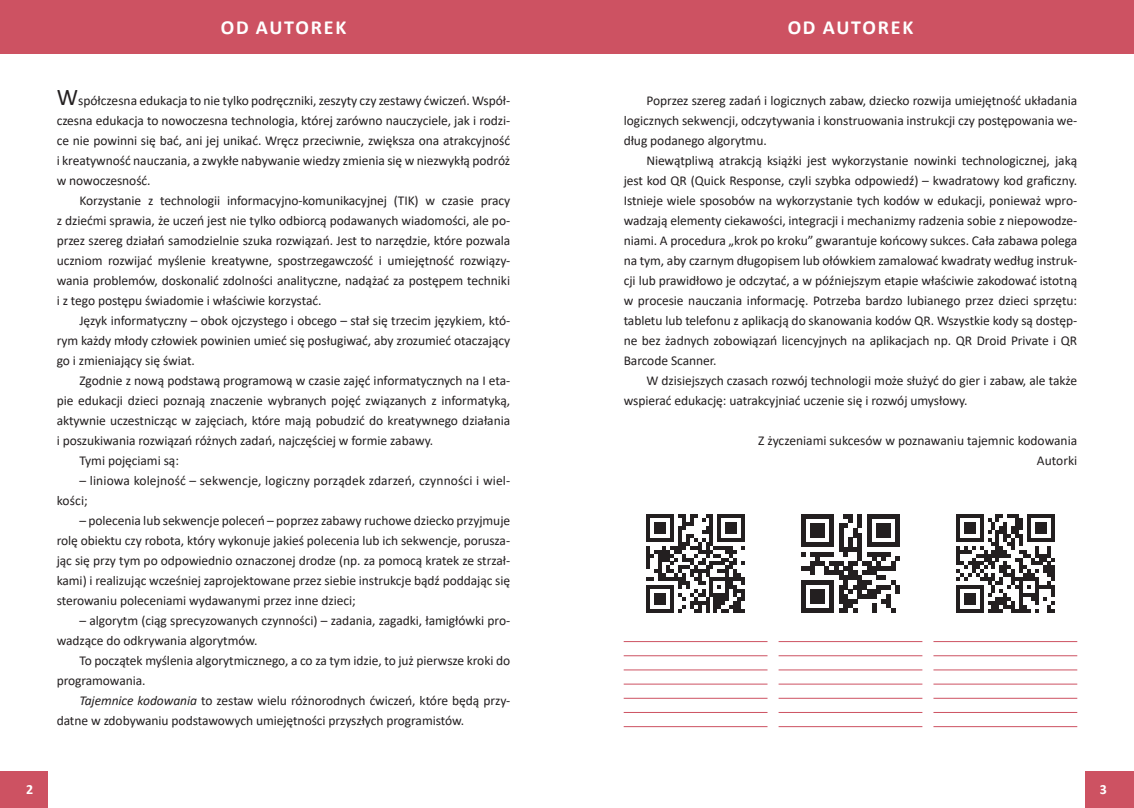
<style>
.page{position:relative;width:1134px;height:808px;background:#fff}
.page>*{position:absolute;margin:0;border:0;box-sizing:border-box;transform-origin:0 0}
.t1{font:700 20px "Calibri";letter-spacing:.09em;color:#fff}
.t2{font:700 14px "Calibri";color:#fff}
.t3{font:13.5px/20px "Calibri";letter-spacing:-.005em;color:#231f20;text-align:justify}
.s1{font-size:24px}
.s2{font-style:italic}
</style>
<div class="page">
<div style="left:567px;top:0;width:567px;height:54px;background:#cd5262"></div>
<div style="left:0;top:0;width:567px;height:54px;background:#cd5262"></div>
<hr style="left:624px;top:641px;width:143px;height:1px;background:#cd5262">
<hr style="left:624px;top:655px;width:143px;height:1px;background:#cd5262">
<hr style="left:624px;top:670px;width:143px;height:1px;background:#cd5262">
<hr style="left:624px;top:684px;width:143px;height:1px;background:#cd5262">
<hr style="left:624px;top:698px;width:143px;height:1px;background:#cd5262">
<hr style="left:624px;top:712px;width:143px;height:1px;background:#cd5262">
<hr style="left:624px;top:726px;width:143px;height:1px;background:#cd5262">
<hr style="left:778px;top:641px;width:144px;height:1px;background:#cd5262">
<hr style="left:778px;top:655px;width:144px;height:1px;background:#cd5262">
<hr style="left:778px;top:670px;width:144px;height:1px;background:#cd5262">
<hr style="left:778px;top:684px;width:144px;height:1px;background:#cd5262">
<hr style="left:778px;top:698px;width:144px;height:1px;background:#cd5262">
<hr style="left:778px;top:712px;width:144px;height:1px;background:#cd5262">
<hr style="left:778px;top:726px;width:144px;height:1px;background:#cd5262">
<hr style="left:933px;top:641px;width:144px;height:1px;background:#cd5262">
<hr style="left:933px;top:655px;width:144px;height:1px;background:#cd5262">
<hr style="left:933px;top:670px;width:144px;height:1px;background:#cd5262">
<hr style="left:933px;top:684px;width:144px;height:1px;background:#cd5262">
<hr style="left:933px;top:698px;width:144px;height:1px;background:#cd5262">
<hr style="left:933px;top:712px;width:144px;height:1px;background:#cd5262">
<hr style="left:933px;top:726px;width:144px;height:1px;background:#cd5262">
<svg style="left:646px;top:514px;width:99px;height:99px"></svg>
<svg style="left:801px;top:514px;width:99px;height:99px"></svg>
<svg style="left:956px;top:514px;width:99px;height:99px"></svg>
<div style="left:0;top:771px;width:47px;height:37px;background:#cd5262"></div>
<div style="left:1086px;top:771px;width:48px;height:37px;background:#cd5262"></div>
<h1 class="t1" style="left:221px;top:14px;width:127px">OD AUTOREK</h1>
<h1 class="t1" style="left:788px;top:14px;width:127px">OD AUTOREK</h1>
<p class="t3" style="left:57px;top:90px;width:455px"><span class="s1">W</span>spółczesna edukacja to nie tylko podręczniki, zeszyty czy zestawy ćwiczeń. Współ&shy;czesna edukacja to nowoczesna technologia, której zarówno nauczyciele, jak i rodzi&shy;ce nie powinni się bać, ani jej unikać. Wręcz przeciwnie, zwiększa ona atrakcyjność i kreatywność nauczania, a zwykłe nabywanie wiedzy zmienia się w niezwykłą podróż w nowoczesność.</p>
<p class="t3" style="left:57px;top:190px;width:455px;text-indent:23px">Korzystanie z technologii informacyjno-komunikacyjnej (TIK) w czasie pracy z dziećmi sprawia, że uczeń jest nie tylko odbiorcą podawanych wiadomości, ale po&shy;przez szereg działań samodzielnie szuka rozwiązań. Jest to narzędzie, które pozwala uczniom rozwijać myślenie kreatywne, spostrzegawczość i umiejętność rozwiązy&shy;wania problemów, doskonalić zdolności analityczne, nadążać za postępem techniki i z tego postępu świadomie i właściwie korzystać.</p>
<p class="t3" style="left:57px;top:310px;width:455px;text-indent:23px">Język informatyczny – obok ojczystego i obcego – stał się trzecim językiem, któ&shy;rym każdy młody człowiek powinien umieć się posługiwać, aby zrozumieć otaczający go i zmieniający się świat.</p>
<p class="t3" style="left:79px;top:370px;width:432px">Zgodnie z nową podstawą programową w czasie zajęć informatycznych na I eta-</p>
<p class="t3" style="left:57px;top:390px;width:455px">pie edukacji dzieci poznają znaczenie wybranych pojęć związanych z informatyką,</p>
<p class="t3" style="left:57px;top:410px;width:455px">aktywnie uczestnicząc w zajęciach, które mają pobudzić do kreatywnego działania</p>
<p class="t3" style="left:57px;top:430px;width:378px">i poszukiwania rozwiązań różnych zadań, najczęściej w formie zabawy.</p>
<p class="t3" style="left:79px;top:450px;width:101px">Tymi pojęciami są:</p>
<p class="t3" style="left:57px;top:470px;width:455px;text-indent:23px">– liniowa kolejność – sekwencje, logiczny porządek zdarzeń, czynności i wiel&shy;kości;</p>
<p class="t3" style="left:57px;top:510px;width:455px;text-indent:23px">– polecenia lub sekwencje poleceń – poprzez zabawy ruchowe dziecko przyjmuje rolę obiektu czy robota, który wykonuje jakieś polecenia lub ich sekwencje, porusza&shy;jąc się przy tym po odpowiednio oznaczonej drodze (np. za pomocą kratek ze strzał&shy;kami) i realizując wcześniej zaprojektowane przez siebie instrukcje bądź poddając się sterowaniu poleceniami wydawanymi przez inne dzieci;</p>
<p class="t3" style="left:57px;top:610px;width:455px;text-indent:23px">– algorytm (ciąg sprecyzowanych czynności) – zadania, zagadki, łamigłówki pro&shy;wadzące do odkrywania algorytmów.</p>
<p class="t3" style="left:57px;top:650px;width:455px;text-indent:23px">To początek myślenia algorytmicznego, a co za tym idzie, to już pierwsze kroki do programowania.</p>
<p class="t3" style="left:57px;top:690px;width:455px;text-indent:23px"><span class="s2">Tajemnice kodowania</span> to zestaw wielu różnorodnych ćwiczeń, które będą przy&shy;datne w zdobywaniu podstawowych umiejętności przyszłych programistów.</p>
<p class="t3" style="left:624px;top:90px;width:455px;text-indent:23px">Poprzez szereg zadań i logicznych zabaw, dziecko rozwija umiejętność układania logicznych sekwencji, odczytywania i konstruowania instrukcji czy postępowania we&shy;dług podanego algorytmu.</p>
<p class="t3" style="left:624px;top:150px;width:455px;text-indent:23px">Niewątpliwą atrakcją książki jest wykorzystanie nowinki technologicznej, jaką jest kod QR (Quick Response, czyli szybka odpowiedź) – kwadratowy kod graficzny.<br>Istnieje wiele sposobów na wykorzystanie tych kodów w edukacji, ponieważ wpro&shy;wadzają elementy ciekawości, integracji i mechanizmy radzenia sobie z niepowodze&shy;niami. A procedura „krok po kroku” gwarantuje końcowy sukces. Cała zabawa polega na tym, aby czarnym długopisem lub ołówkiem zamalować kwadraty według instruk&shy;cji lub prawidłowo je odczytać, a w późniejszym etapie właściwie zakodować istotną w procesie nauczania informację. Potrzeba bardzo lubianego przez dzieci sprzętu: tabletu lub telefonu z aplikacją do skanowania kodów QR. Wszystkie kody są dostęp&shy;ne bez żadnych zobowiązań licencyjnych na aplikacjach np. QR Droid Private i QR Barcode Scanner.</p>
<p class="t3" style="left:624px;top:370px;width:455px;text-indent:23px">W dzisiejszych czasach rozwój technologii może służyć do gier i zabaw, ale także wspierać edukację: uatrakcyjniać uczenie się i rozwój umysłowy.</p>
<p class="t3" style="left:758px;top:430px;width:321px;text-align:right">Z życzeniami sukcesów w poznawaniu tajemnic kodowania<br>Autorki</p>
<p class="t2" style="left:26px;top:779px;width:9px">2</p>
<p class="t2" style="left:1100px;top:779px;width:9px">3</p>
</div>
